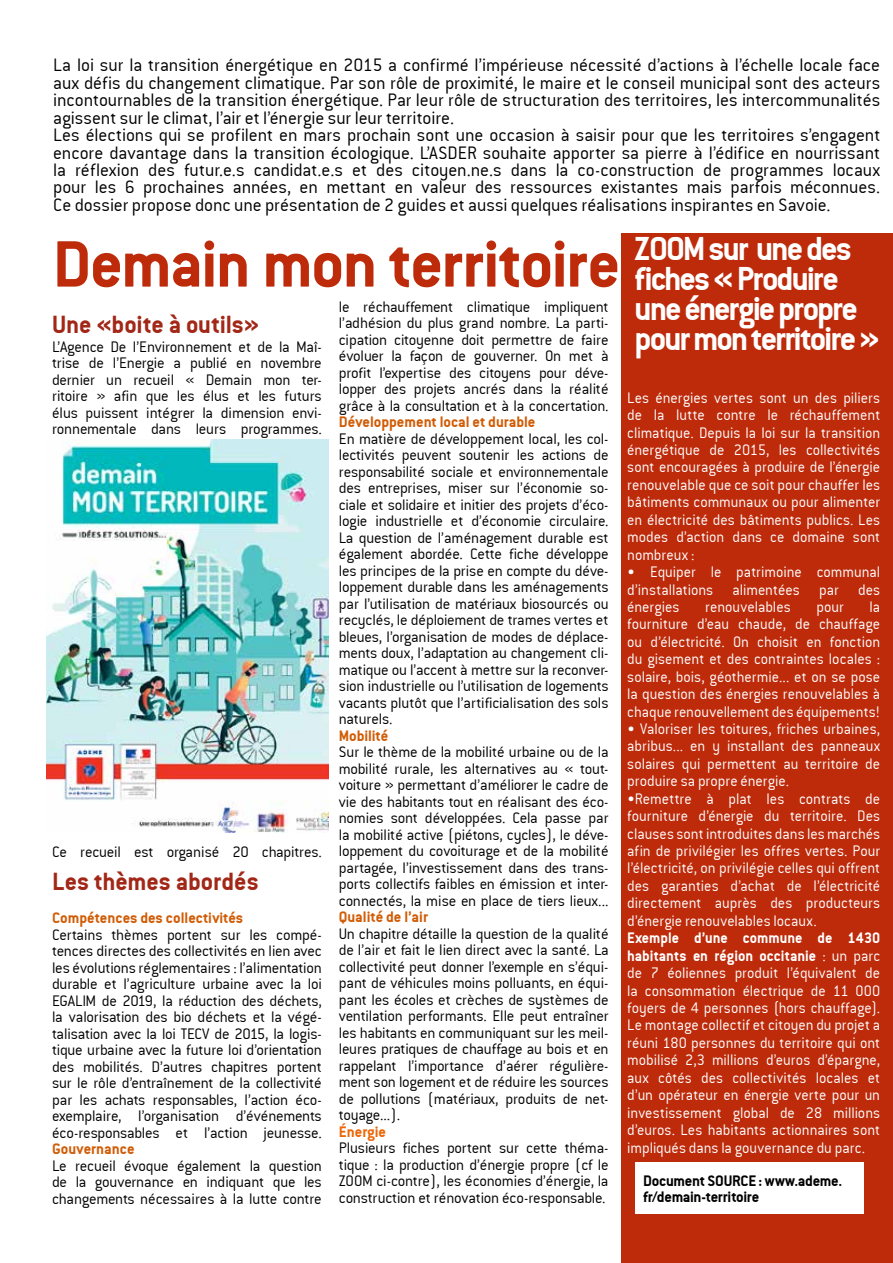
<style>
.page{position:relative;width:893px;height:1263px;background:#fff}
.page>*{position:absolute;margin:0;border:0;box-sizing:border-box;transform-origin:0 0}
.t1{font:72px "Conduit ITCTT Bold";letter-spacing:-.025em;color:#bd2b0b}
.t2{font:36px/30px "Conduit ITCTT Bold";letter-spacing:-.055em;color:#fff}
.t3{font:27px "Conduit ITCTT Bold";letter-spacing:-.005em;color:#a22717}
.t4{font:19.5px/17.4px "Conduit ITCTT Light";letter-spacing:-.005em;color:#000}
.t5{font:16.5px/16.5px "Conduit ITCTT Light";letter-spacing:-.015em;color:#000;text-align:justify}
.t6{font:16.5px/17.4px "Conduit ITCTT Light";color:#fff;text-align:justify}
.t7{font:16.5px "Conduit ITCTT Bold";color:#d15c05}
.t8{font:16.5px/17.4px "Conduit ITCTT Bold";color:#fff}
.t9{font:16.5px/16.5px "Conduit ITCTT Bold";letter-spacing:-.02em;color:#000}
.t10{font:16.5px "Conduit ITCTT Bold";color:#ec6608}
.s1{font-family:"Conduit ITCTT Light"}
</style>
<div class="page">
<div style="left:622px;top:233px;width:271px;height:1030px;background:#bd2b0b"></div>
<img style="left:47px;top:439px;width:281px;height:393px">
<div style="left:635px;top:1162px;width:228px;height:51px;background:#fff"></div>
<p class="t4" style="left:53px;top:56px;width:829px">La loi sur la transition énergétique en 2015 a confirmé l’impérieuse nécessité d’actions à l’échelle locale face aux défis du changement climatique. Par son rôle de proximité, le maire et le conseil municipal sont des acteurs incontournables de la transition énergétique. Par leur rôle de structuration des territoires, les intercommunalités agissent sur le climat, l’air et l’énergie sur leur territoire.<br>Les élections qui se profilent en mars prochain sont une occasion à saisir pour que les territoires s’engagent encore davantage dans la transition écologique. L’ASDER souhaite apporter sa pierre à l’édifice en nourrissant la réflexion des futur.e.s candidat.e.s et des citoyen.ne.s dans la co-construction de programmes locaux pour les 6 prochaines années, en mettant en valeur des ressources existantes mais parfois méconnues.<br>Ce dossier propose donc une présentation de 2 guides et aussi quelques réalisations inspirantes en Savoie.</p>
<h1 class="t1" style="left:53px;top:221px;width:569px">Demain mon territoire</h1>
<h2 class="t2" style="left:635px;top:233px;width:247px">ZOOM sur une des fiches « Produire une énergie propre pour mon territoire »</h2>
<p class="t5" style="left:339px;top:298px;width:271px">le réchauffement climatique impliquent l’adhésion du plus grand nombre. La parti&shy;cipation citoyenne doit permettre de faire évoluer la façon de gouverner. On met à profit l’expertise des citoyens pour déve&shy;lopper des projets ancrés dans la réalité grâce à la consultation et à la concertation.</p>
<p class="t7" style="left:339px;top:412px;width:198px">Développement local et durable</p>
<p class="t5" style="left:339px;top:430px;width:271px">En matière de développement local, les col&shy;lectivités peuvent soutenir les actions de responsabilité sociale et environnementale des entreprises, miser sur l’économie so&shy;ciale et solidaire et initier des projets d’éco&shy;logie industrielle et d’économie circulaire.<br>La question de l’aménagement durable est également abordée. Cette fiche développe les principes de la prise en compte du déve&shy;loppement durable dans les aménagements par l’utilisation de matériaux biosourcés ou recyclés, le déploiement de trames vertes et bleues, l’organisation de modes de déplace&shy;ments doux, l’adaptation au changement cli&shy;matique ou l’accent à mettre sur la reconver&shy;sion industrielle ou l’utilisation de logements vacants plutôt que l’artificialisation des sols naturels.</p>
<p class="t7" style="left:339px;top:725px;width:51px">Mobilité</p>
<p class="t5" style="left:339px;top:743px;width:271px">Sur le thème de la mobilité urbaine ou de la mobilité rurale, les alternatives au « tout&shy;voiture » permettant d’améliorer le cadre de vie des habitants tout en réalisant des éco&shy;nomies sont développées. Cela passe par la mobilité active (piétons, cycles), le déve&shy;loppement du covoiturage et de la mobilité partagée, l’investissement dans des trans&shy;ports collectifs faibles en émission et inter&shy;connectés, la mise en place de tiers lieux...</p>
<p class="t7" style="left:339px;top:907px;width:91px">Qualité de l’air</p>
<p class="t5" style="left:339px;top:925px;width:271px">Un chapitre détaille la question de la qualité de l’air et fait le lien direct avec la santé. La collectivité peut donner l’exemple en s’équi&shy;pant de véhicules moins polluants, en équi&shy;pant les écoles et crèches de systèmes de ventilation performants. Elle peut entraîner les habitants en communiquant sur les meil&shy;leures pratiques de chauffage au bois et en rappelant l’importance d’aérer régulière&shy;ment son logement et de réduire les sources de pollutions (matériaux, produits de net&shy;toyage...).</p>
<p class="t10" style="left:339px;top:1121px;width:49px">Énergie</p>
<p class="t5" style="left:339px;top:1139px;width:271px">Plusieurs fiches portent sur cette théma&shy;tique : la production d’énergie propre (cf le ZOOM ci-contre), les économies d’énergie, la construction et rénovation éco-responsable.</p>
<h3 class="t3" style="left:52px;top:308px;width:209px">Une «boite à outils»</h3>
<p class="t5" style="left:52px;top:338px;width:271px">L’Agence De l’Environnement et de la Maî&shy;trise de l’Energie a publié en novembre dernier un recueil « Demain mon ter&shy;ritoire » afin que les élus et les futurs élus puissent intégrer la dimension envi&shy;ronnementale dans leurs programmes.</p>
<p class="t6" style="left:627px;top:388px;width:255px">Les énergies vertes sont un des piliers de la lutte contre le réchauffement climatique. Depuis la loi sur la transition énergétique de 2015, les collectivités sont encouragées à produire de l’énergie renouvelable que ce soit pour chauffer les bâtiments communaux ou pour alimenter en électricité des bâtiments publics. Les modes d’action dans ce domaine sont nombreux :</p>
<p class="t6" style="left:627px;top:563px;width:254px">• Equiper le patrimoine communal d’installations alimentées par des énergies</p>
<p class="t6" style="left:627px;top:598px;width:255px;text-indent:242px">la fourniture d’eau chaude, de chauffage ou d’électricité. On choisit en fonction du gisement et des contraintes locales : solaire, bois, géothermie... et on se pose la question des énergies renouvelables à chaque renouvellement des équipements!</p>
<p class="t6" style="left:627px;top:720px;width:255px">• Valoriser les toitures, friches urbaines, abribus... en y installant des panneaux solaires qui permettent au territoire de produire sa propre énergie.</p>
<p class="t6" style="left:627px;top:789px;width:255px">•Remettre à plat les contrats de fourniture d’énergie du territoire. Des clauses sont introduites dans les marchés afin de privilégier les offres vertes. Pour l’électricité, on privilégie celles qui offrent des garanties d’achat de l’électricité directement auprès des producteurs d’énergie renouvelables locaux.</p>
<p class="t8" style="left:627px;top:929px;width:255px">Exemple d’une commune de 1430 habitants en région occitanie <span class="s1">: un parc</span></p>
<p class="t6" style="left:627px;top:964px;width:255px">de 7 éoliennes produit l’équivalent de la consommation électrique de 11 000 foyers de 4 personnes (hors chauffage).<br>Le montage collectif et citoyen du projet a réuni 180 personnes du territoire qui ont mobilisé 2,3 millions d’euros d’épargne, aux côtés des collectivités locales et d’un opérateur en énergie verte pour un investissement global de 28 millions d’euros. Les habitants actionnaires sont impliqués dans la gouvernance du parc.</p>
<p class="t6" style="left:705px;top:598px;width:87px">renouvelables</p>
<p class="t6" style="left:816px;top:598px;width:29px">pour</p>
<p class="t5" style="left:52px;top:843px;width:271px">Ce recueil est organisé 20 chapitres.</p>
<h3 class="t3" style="left:52px;top:865px;width:208px">Les thèmes abordés</h3>
<p class="t7" style="left:52px;top:908px;width:193px">Compétences des collectivités</p>
<p class="t5" style="left:52px;top:926px;width:271px">Certains thèmes portent sur les compé&shy;tences directes des collectivités en lien avec les évolutions réglementaires : l’alimentation durable et l’agriculture urbaine avec la loi EGALIM de 2019, la réduction des déchets, la valorisation des bio déchets et la végé&shy;talisation avec la loi TECV de 2015, la logis&shy;tique urbaine avec la future loi d’orientation des mobilités. D’autres chapitres portent sur le rôle d’entraînement de la collectivité par les achats responsables, l’action éco&shy;exemplaire, l’organisation d’événements éco-responsables et l’action jeunesse.</p>
<p class="t7" style="left:52px;top:1139px;width:84px">Gouvernance</p>
<p class="t5" style="left:52px;top:1157px;width:271px">Le recueil évoque également la question de la gouvernance en indiquant que les changements nécessaires à la lutte contre</p>
<p class="t9" style="left:643px;top:1172px;width:201px">Document SOURCE : www.ademe. fr/demain-territoire</p>
</div>
